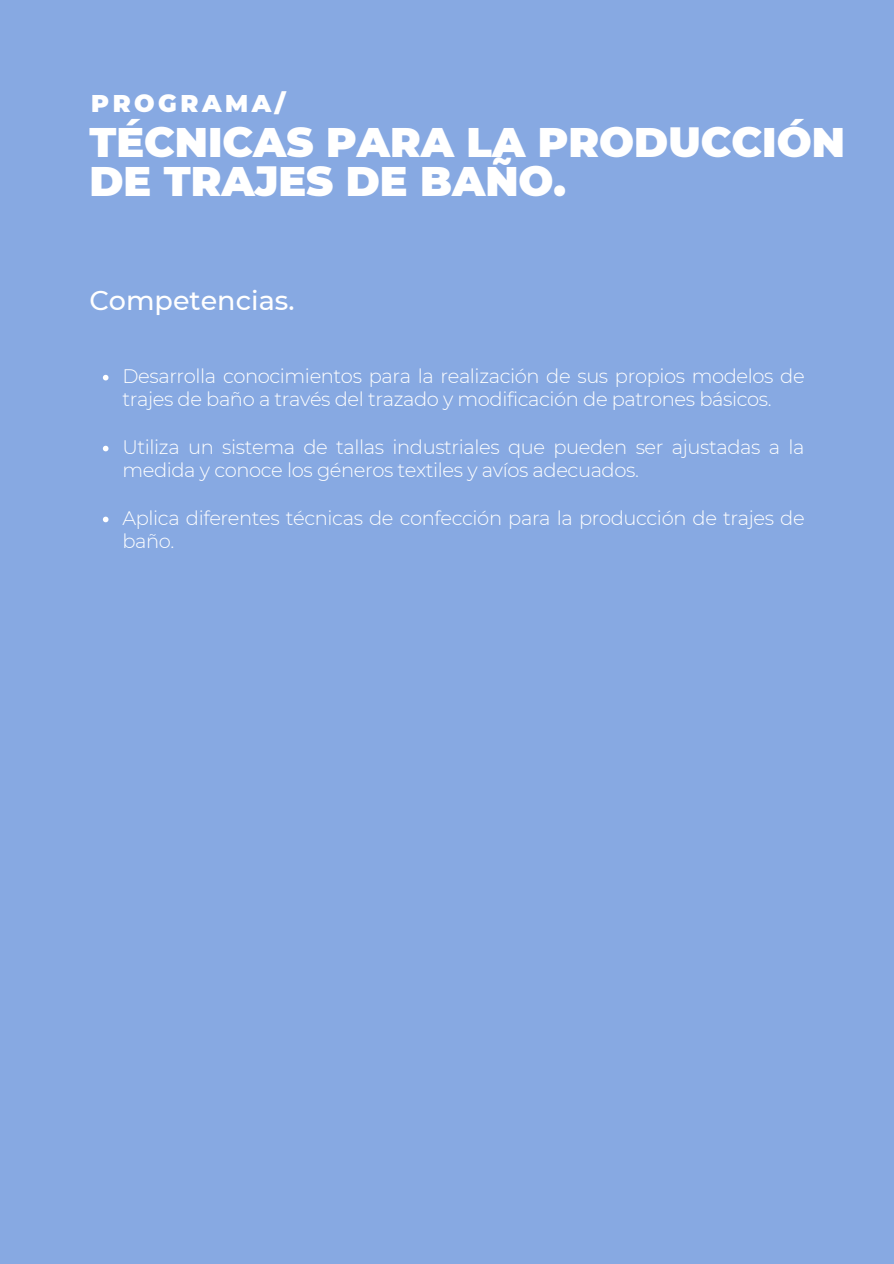
<style>
.page{position:relative;width:894px;height:1264px;background:#fff}
.page>*{position:absolute;margin:0;border:0;box-sizing:border-box;transform-origin:0 0}
.t1{font:900 41.25px/39.9px "Montserrat";color:#fff}
.t2{font:500 27px "Montserrat";color:#fff}
.t3{font:900 24.15px "Montserrat";letter-spacing:.145em;color:#fff}
.t4{font:300 19.5px/23.7px "Montserrat";letter-spacing:-.02em;color:#fff}
</style>
<div class="page">
<div style="left:0;top:0;width:893px;height:1263px;background:#87a9e2"></div>
<svg style="left:103px;top:375px;width:5px;height:5px"></svg>
<svg style="left:103px;top:446px;width:5px;height:5px"></svg>
<svg style="left:103px;top:516px;width:5px;height:6px"></svg>
<p class="t3" style="left:91px;top:89px;width:196px">PROGRAMA/</p>
<h1 class="t1" style="left:89px;top:122px;width:756px">TÉCNICAS PARA LA PRODUCCIÓN<br>DE TRAJES DE BAÑO.</h1>
<p class="t2" style="left:89px;top:283px;width:206px">Competencias.</p>
<h3 class="t4" style="left:122px;top:364px;width:683px">Desarrolla conocimientos para la realización de sus propios modelos de trajes de baño a través del trazado y modificación de patrones básicos.</h3>
<h2 class="t4" style="left:122px;top:435px;width:683px">Utiliza un sistema de tallas industriales que pueden ser ajustadas a la medida y conoce los géneros textiles y avíos adecuados.</h2>
<p class="t4" style="left:122px;top:505px;width:683px">Aplica diferentes técnicas de confección para la producción de trajes de baño.</p>
</div>
